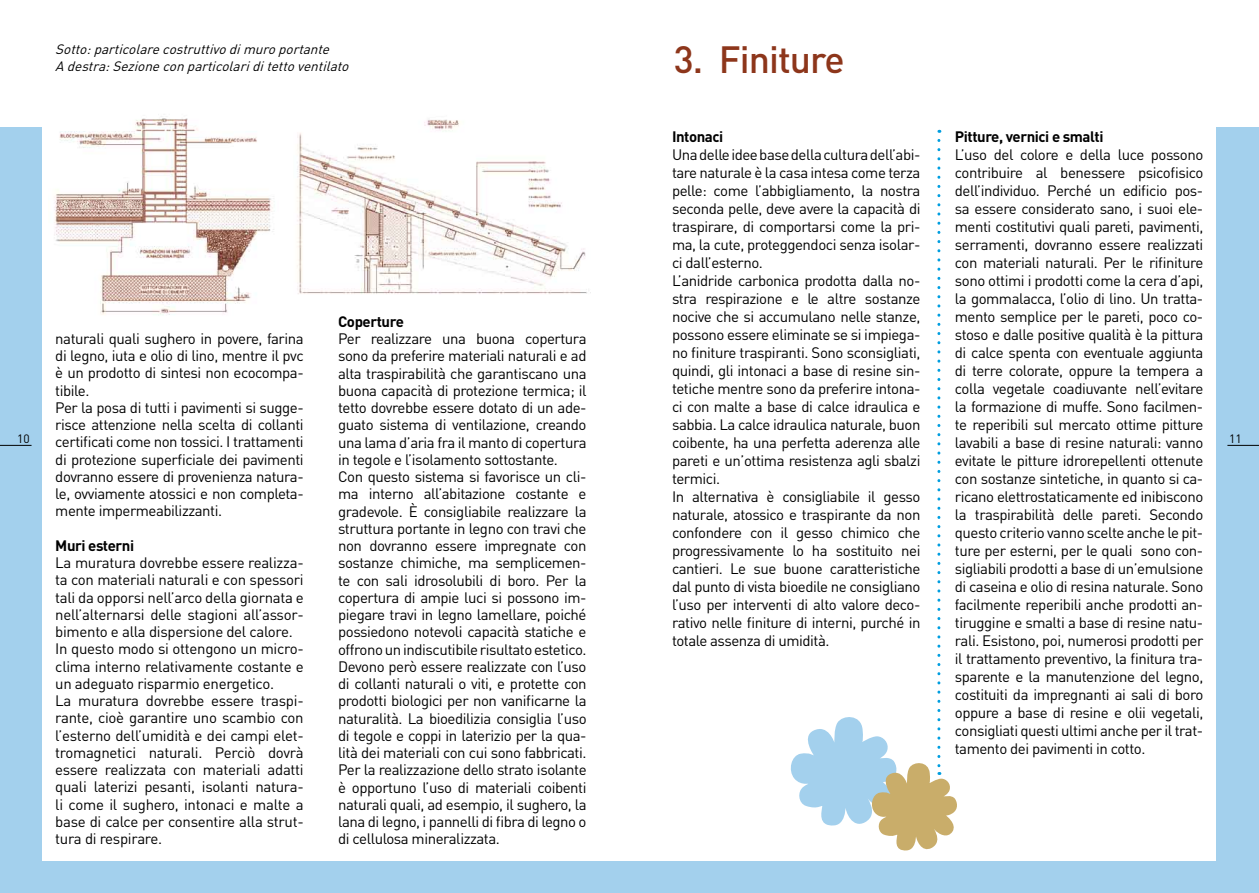
<style>
.page{position:relative;width:1259px;height:893px;background:#fff}
.page>*{position:absolute;margin:0;border:0;box-sizing:border-box;transform-origin:0 0}
.t1{font:500 37.5px "DIN";letter-spacing:-.025em;color:#8d361b}
.t2{font:15px/18px "DIN";letter-spacing:-.03em;color:#000}
.t3{font:700 15px "DIN";letter-spacing:-.03em;color:#000}
.t4{font:italic 13.5px/17.2px "DIN";color:#000}
.t5{font:12px "DIN";color:#000}
</style>
<div class="page">
<div style="left:0;top:128px;width:1259px;height:765px;background:#a3d0ed"></div>
<div style="left:43px;top:119px;width:1173px;height:742px;background:#fff"></div>
<img style="left:297px;top:119px;width:290px;height:175px">
<hr style="left:0;top:445px;width:32px;height:1px;background:#000">
<hr style="left:1227px;top:445px;width:32px;height:1px;background:#000">
<img style="left:54px;top:116px;width:220px;height:199px">
<svg style="left:790px;top:140px;width:167px;height:711px"></svg>
<p class="t4" style="left:55px;top:40px;width:299px">Sotto:particolarecostruttivodimuroportante<br>A destra:Sezioneconparticolariditettoventilato</p>
<h1 class="t1" style="left:674px;top:36px;width:173px">3. Finiture</h1>
<p class="t3" style="left:672px;top:127px;width:53px">Intonaci</p>
<p class="t2" style="left:672px;top:145px;width:250px">Una delle idee base della cultura dell’abi&shy;tare naturale è la casa intesa come terza pelle: come l’abbigliamento, la nostra seconda pelle, deve avere la capacità di traspirare, di comportarsi come la pri&shy;ma, la cute, proteggendoci senza isolar&shy;ci dall’esterno.<br>L’anidride carbonica prodotta dalla no&shy;stra respirazione e le altre sostanze nocive che si accumulano nelle stanze, possono essere eliminate se si impiega&shy;no finiture traspiranti. Sono sconsigliati, quindi, gli intonaci a base di resine sin&shy;tetiche mentre sono da preferire intona&shy;ci con malte a base di calce idraulica e sabbia. La calce idraulica naturale, buon coibente, ha una perfetta aderenza alle pareti e un’ottima resistenza agli sbalzi termici.<br>In alternativa è consigliabile il gesso naturale, atossico e traspirante da non confondere con il gesso chimico che progressivamente lo ha sostituito nei cantieri. Le sue buone caratteristiche dal punto di vista bioedile ne consigliano l’uso per interventi di alto valore deco&shy;rativo nelle finiture di interni, purché in totale assenza di umidità.</p>
<p class="t3" style="left:955px;top:127px;width:150px">Pitture, vernici e smalti</p>
<p class="t2" style="left:955px;top:145px;width:250px;text-align:justify">L’uso del colore e della luce possono contribuire al benessere psicofisico dell’individuo. Perché un edificio pos&shy;sa essere considerato sano, i suoi ele&shy;menti costitutivi quali pareti, pavimenti, serramenti, dovranno essere realizzati con materiali naturali. Per le rifiniture sono ottimi i prodotti come la cera d’api, la gommalacca, l’olio di lino. Un tratta&shy;mento semplice per le pareti, poco co&shy;stoso e dalle positive qualità è la pittura di calce spenta con eventuale aggiunta di terre colorate, oppure la tempera a colla vegetale coadiuvante nell’evitare la formazione di muffe. Sono facilmen&shy;te reperibili sul mercato ottime pitture lavabili a base di resine naturali: vanno evitate le pitture idrorepellenti ottenute con sostanze sintetiche, in quanto si ca&shy;ricano elettrostaticamente ed inibiscono la traspirabilità delle pareti. Secondo questo criterio vanno scelte anche le pit&shy;ture per esterni, per le quali sono con&shy;sigliabili prodotti a base di un’emulsione di caseina e olio di resina naturale. Sono facilmente reperibili anche prodotti an&shy;tiruggine e smalti a base di resine natu&shy;rali. Esistono, poi, numerosi prodotti per il trattamento preventivo, la finitura tra&shy;sparente e la manutenzione del legno, costituiti da impregnanti ai sali di boro oppure a base di resine e olii vegetali, consigliati questi ultimi anche per il trat&shy;tamento dei pavimenti in cotto.</p>
<p class="t3" style="left:338px;top:312px;width:67px">Coperture</p>
<p class="t2" style="left:338px;top:330px;width:250px;line-height:17.2px">Per realizzare una buona copertura sono da preferire materiali naturali e ad alta traspirabilità che garantiscano una buona capacità di protezione termica; il tetto dovrebbe essere dotato di un ade&shy;guato sistema di ventilazione, creando una lama d’aria fra il manto di copertura in tegole e l’isolamento sottostante.<br>Con questo sistema si favorisce un cli&shy;ma interno all’abitazione costante e gradevole. È consigliabile realizzare la struttura portante in legno con travi che non dovranno essere impregnate con sostanze chimiche, ma semplicemen&shy;te con sali idrosolubili di boro. Per la copertura di ampie luci si possono im&shy;piegare travi in legno lamellare, poiché possiedono notevoli capacità statiche e offrono un indiscutibile risultato estetico.<br>Devono però essere realizzate con l’uso di collanti naturali o viti, e protette con prodotti biologici per non vanificarne la naturalità. La bioedilizia consiglia l’uso di tegole e coppi in laterizio per la qua&shy;lità dei materiali con cui sono fabbricati.<br>Per la realizzazione dello strato isolante è opportuno l’uso di materiali coibenti naturali quali, ad esempio, il sughero, la lana di legno, i pannelli di fibra di legno o di cellulosa mineralizzata.</p>
<p class="t2" style="left:55px;top:330px;width:250px;line-height:17.2px">naturali quali sughero in povere, farina di legno, iuta e olio di lino, mentre il pvc è un prodotto di sintesi non ecocompa&shy;tibile.<br>Per la posa di tutti i pavimenti si sugge&shy;risce attenzione nella scelta di collanti certificati come non tossici. I trattamenti di protezione superficiale dei pavimenti dovranno essere di provenienza natura&shy;le, ovviamente atossici e non completa&shy;mente impermeabilizzanti.</p>
<p class="t3" style="left:55px;top:536px;width:80px">Muri esterni</p>
<p class="t2" style="left:55px;top:554px;width:250px;line-height:17.2px">La muratura dovrebbe essere realizza&shy;ta con materiali naturali e con spessori tali da opporsi nell’arco della giornata e nell’alternarsi delle stagioni all’assor&shy;bimento e alla dispersione del calore.<br>In questo modo si ottengono un micro&shy;clima interno relativamente costante e un adeguato risparmio energetico.<br>La muratura dovrebbe essere traspi&shy;rante, cioè garantire uno scambio con l’esterno dell’umidità e dei campi elet&shy;tromagnetici naturali. Perciò dovrà essere realizzata con materiali adatti quali laterizi pesanti, isolanti natura&shy;li come il sughero, intonaci e malte a base di calce per consentire alla strut&shy;tura di respirare.</p>
<p class="t5" style="left:17px;top:431px;width:14px">10</p>
<p class="t5" style="left:1229px;top:431px;width:14px">11</p>
</div>
